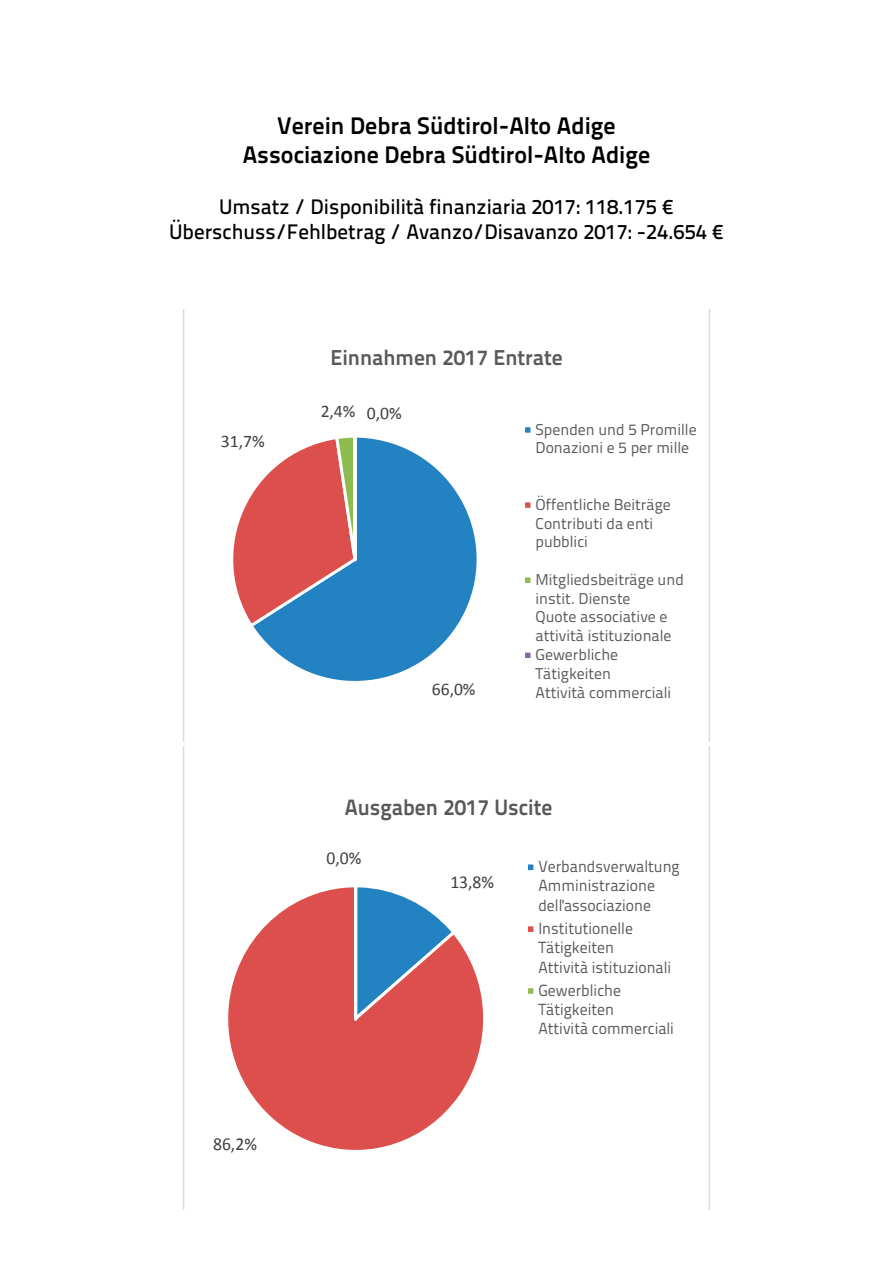
<style>
.page{position:relative;width:893px;height:1263px;background:#fff}
.page>*{position:absolute;margin:0;border:0;box-sizing:border-box;transform-origin:0 0}
.t1{font:700 24px/28.8px "Titillium Text 22 L";color:#000;text-align:center}
.t2{font:700 22.2px "Titillium Text 22 L";color:#595959}
.t3{font:700 21.6px "Titillium Text 22 L";color:#595959}
.t4{font:500 21px/25.2px "Titillium Text 22 L";color:#000;text-align:center}
.t5{font:18.15px "Calibri";color:#404040}
.t6{font:17.7px "Calibri";color:#404040}
.t7{font:16.2px/19.4px "Titillium Text 22 L";color:#595959}
.t8{font:15.75px/18.8px "Titillium Text 22 L";color:#595959}
</style>
<div class="page">
<svg style="left:183px;top:310px;width:527px;height:431px"></svg>
<svg style="left:183px;top:746px;width:527px;height:464px"></svg>
<h1 class="t1" style="left:243px;top:110px;width:409px">Verein Debra Südtirol-Alto Adige<br>Associazione Debra Südtirol-Alto Adige</h1>
<h3 class="t4" style="left:169px;top:192px;width:556px">Umsatz / Disponibilità finanziaria 2017: 118.175 €<br>Überschuss/Fehlbetrag / Avanzo/Disavanzo 2017: -24.654 €</h3>
<p class="t6" style="left:221px;top:430px;width:45px">31,7%</p>
<p class="t5" style="left:213px;top:1132px;width:45px">86,2%</p>
<h3 class="t3" style="left:330px;top:340px;width:234px">Einnahmen 2017 Entrate</h3>
<p class="t6" style="left:321px;top:401px;width:83px">2,4% 0,0%</p>
<p class="t6" style="left:432px;top:678px;width:45px">66,0%</p>
<p class="t8" style="left:536px;top:419px;width:163px">Spenden und 5 Promille<br>Donazioni e 5 per mille</p>
<p class="t8" style="left:536px;top:494px;width:137px">Öffentliche Beiträge<br>Contributi da enti pubblici</p>
<p class="t8" style="left:536px;top:569px;width:150px">Mitgliedsbeiträge und instit. Dienste<br>Quote associative e attività istituzionale<br>Gewerbliche<br>Tätigkeiten<br>Attività commerciali</p>
<h2 class="t2" style="left:345px;top:790px;width:209px">Ausgaben 2017 Uscite</h2>
<p class="t5" style="left:326px;top:847px;width:36px">0,0%</p>
<p class="t5" style="left:450px;top:870px;width:45px">13,8%</p>
<p class="t7" style="left:538px;top:856px;width:143px">Verbandsverwaltung<br>Amministrazione dell'associazione</p>
<p class="t7" style="left:538px;top:918px;width:134px">Institutionelle<br>Tätigkeiten<br>Attività istituzionali</p>
<p class="t7" style="left:538px;top:980px;width:137px">Gewerbliche<br>Tätigkeiten<br>Attività commerciali</p>
</div>
